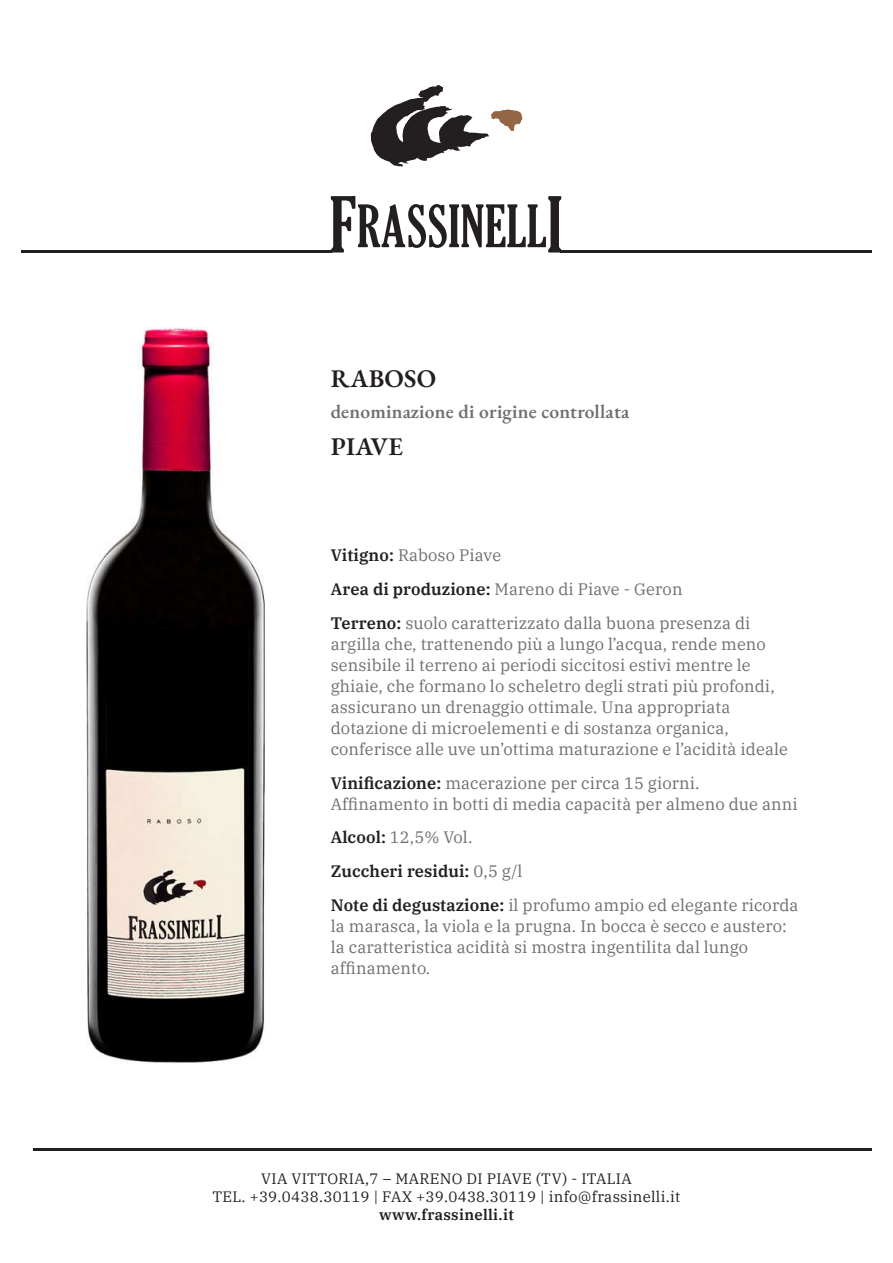
<style>
.page{position:relative;width:893px;height:1263px;background:#fff}
.page>*{position:absolute;margin:0;border:0;box-sizing:border-box;transform-origin:0 0}
.t1{font:600 25.5px "EB Garamond";letter-spacing:.01em;color:#231f20}
.t2{font:600 19.5px "EB Garamond";letter-spacing:.01em;color:#6d6f71}
.t3{font:16.5px/21px "IBM Plex Serif";letter-spacing:.005em;color:#6d6f71}
.t4{font:15px/18px "IBM Plex Serif";letter-spacing:.02em;color:#231f20;text-align:center}
.t5{font:600 15px "IBM Plex Serif";letter-spacing:.02em;color:#231f20}
.s1{font-weight:600;color:#231f20}
</style>
<div class="page">
<hr style="left:21px;top:250px;width:311px;height:2px;background:#231f20">
<hr style="left:560px;top:250px;width:312px;height:2px;background:#231f20">
<svg style="left:331px;top:196px;width:230px;height:56px"></svg>
<svg style="left:371px;top:85px;width:151px;height:82px"></svg>
<hr style="left:33px;top:1148px;width:839px;height:2px;background:#231f20">
<img style="left:86px;top:327px;width:179px;height:736px">
<h1 class="t1" style="left:331px;top:362px;width:107px">RABOSO</h1>
<p class="t2" style="left:331px;top:399px;width:300px">denominazione di origine controllata</p>
<h1 class="t1" style="left:331px;top:430px;width:74px">PIAVE</h1>
<p class="t3" style="left:331px;top:537px;width:421px;line-height:33.8px"><span class="s1">Vitigno:</span> Raboso Piave<br><span class="s1">Area di produzione:</span> Mareno di Piave - Geron<br><span class="s1">Terreno:</span> suolo caratterizzato dalla buona presenza di</p>
<p class="t3" style="left:331px;top:632px;width:459px">argilla che, trattenendo più a lungo l’acqua, rende meno sensibile il terreno ai periodi siccitosi estivi mentre le ghiaie, che formano lo scheletro degli strati più profondi, assicurano un drenaggio ottimale. Una appropriata dotazione di microelementi e di sostanza organica, conferisce alle uve un’ottima maturazione e l’acidità ideale</p>
<p class="t3" style="left:331px;top:771px;width:468px"><span class="s1">Vinificazione:</span> macerazione per circa 15 giorni.<br>Affinamento in botti di media capacità per almeno due anni</p>
<p class="t3" style="left:331px;top:819px;width:469px;line-height:33.8px"><span class="s1">Alcool:</span> 12,5% Vol.<br><span class="s1">Zuccheri residui:</span> 0,5 g/l<br><span class="s1">Note di degustazione:</span> il profumo ampio ed elegante ricorda</p>
<p class="t3" style="left:331px;top:914px;width:458px">la marasca, la viola e la prugna. In bocca è secco e austero: la caratteristica acidità si mostra ingentilita dal lungo affinamento.</p>
<p class="t4" style="left:212px;top:1169px;width:470px">VIA VITTORIA,7 – MARENO DI PIAVE (TV) - ITALIA<br>TEL. +39.0438.30119 | FAX +39.0438.30119 | info@frassinelli.it</p>
<p class="t5" style="left:379px;top:1203px;width:136px">www.frassinelli.it</p>
</div>
